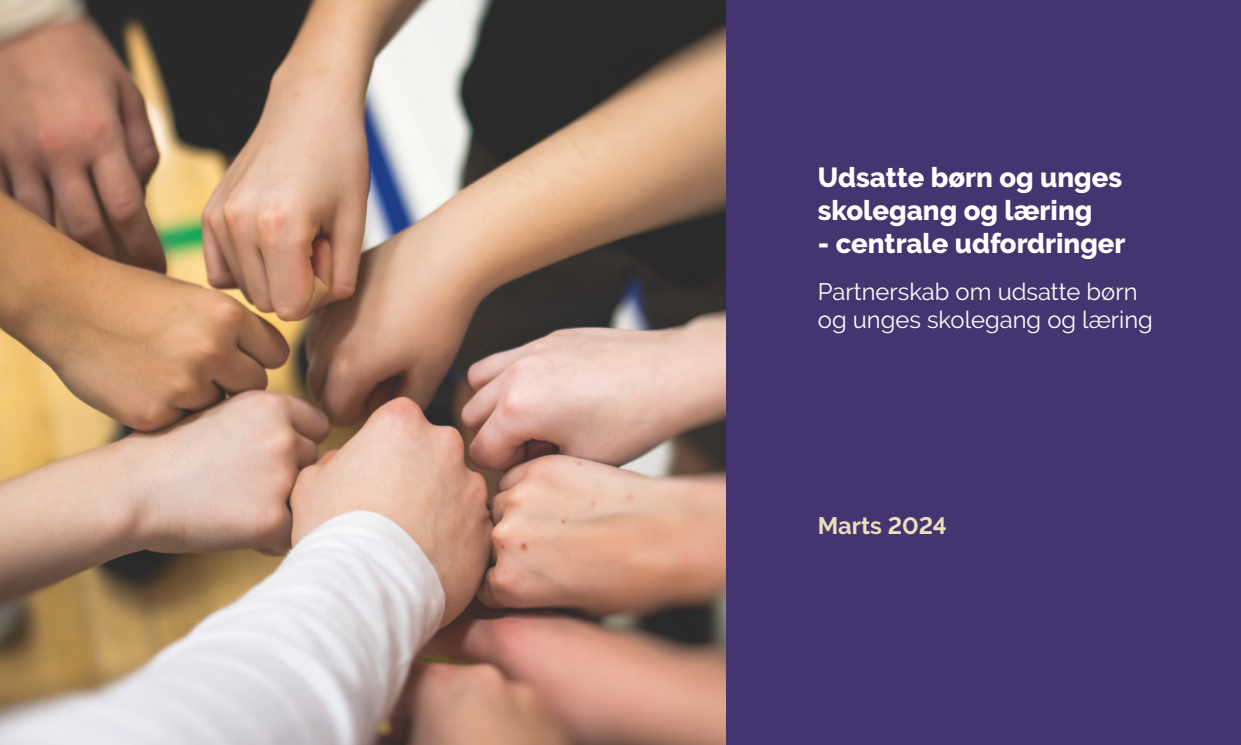
<style>
.page{position:relative;width:1241px;height:745px;background:#fff}
.page>*{position:absolute;margin:0;border:0;box-sizing:border-box;transform-origin:0 0}
.H1-Titel{font:800 27.5px/33px "Raleway";color:#fff}
.H2_overskrift{font:23.75px/28.5px "Raleway";color:#fff}
.H2_overskrift-2{font:700 23.75px "Raleway";color:#ecdfbb}
</style>
<div class="page">
<img style="left:0;top:0;width:726px;height:744px">
<div style="left:726px;top:0;width:514px;height:744px;background:#443570"></div>
<h1 class="H1-Titel" style="left:817px;top:161px;width:306px">Udsatte børn og unges skolegang og læring</h1>
<h1 class="H1-Titel" style="left:817px;top:227px;width:309px">- centrale udfordringer</h1>
<h2 class="H2_overskrift" style="left:817px;top:277px;width:336px">Partnerskab om udsatte børn og unges skolegang og læring</h2>
<h2 class="H2_overskrift-2" style="left:817px;top:511px;width:130px">Marts 2024</h2>
</div>
